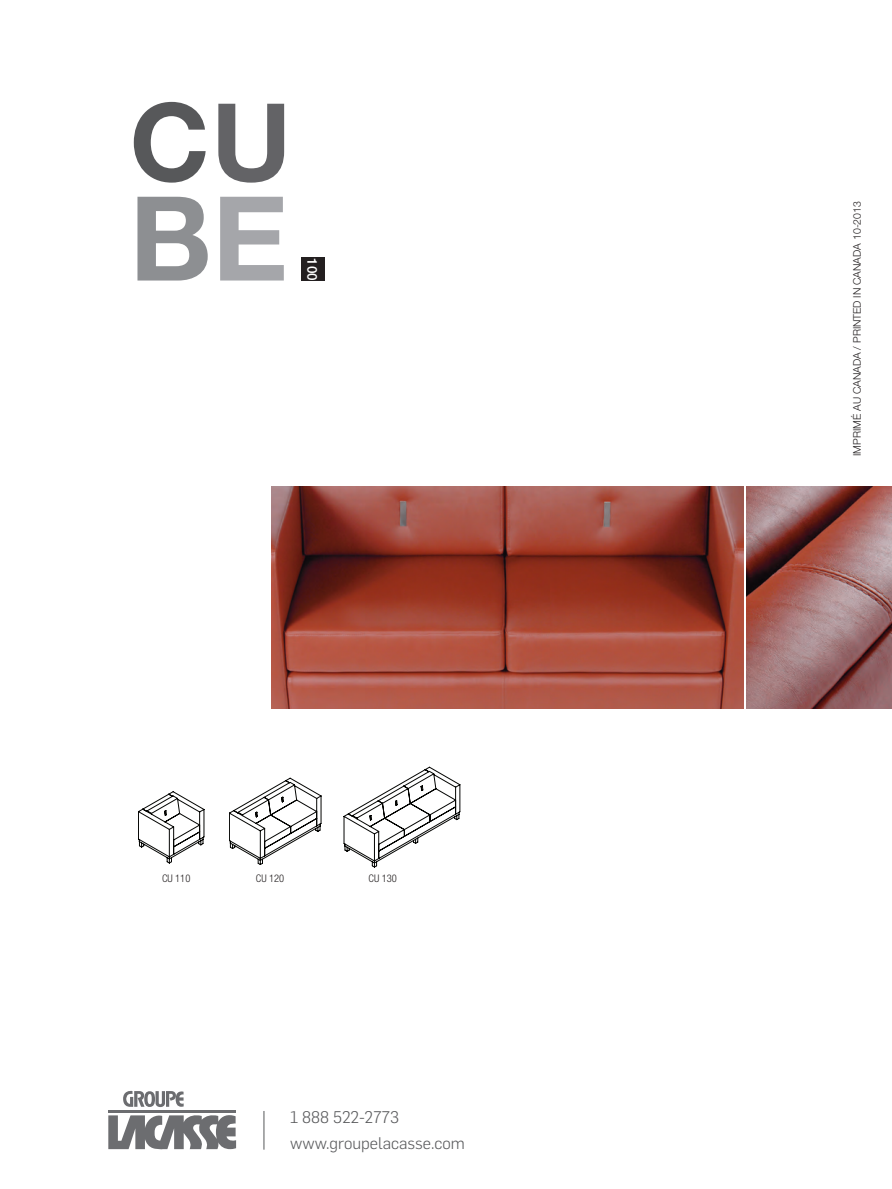
<style>
.page{position:relative;width:892px;height:1189px;background:#fff}
.page>*{position:absolute;margin:0;border:0;box-sizing:border-box;transform-origin:0 0}
.t1{font:300 16.5px/26.2px "Flama";color:#57585a}
.t2{font:500 13.5px "Helvetica Neue";color:#fff}
.t3{font:300 10.5px "Helvetica Neue";color:#231f20}
.t4{font:300 condensed 10.5px "Helvetica Neue";color:#231f20}
</style>
<div class="page">
<svg style="left:134px;top:102px;width:71px;height:81px"></svg>
<svg style="left:218px;top:104px;width:66px;height:79px"></svg>
<svg style="left:137px;top:197px;width:70px;height:83px"></svg>
<svg style="left:220px;top:197px;width:63px;height:83px"></svg>
<div style="left:301px;top:257px;width:23px;height:23px;background:#231f20"></div>
<img style="left:746px;top:487px;width:145px;height:222px">
<img style="left:271px;top:487px;width:471px;height:222px">
<svg style="left:138px;top:791px;width:66px;height:72px"></svg>
<svg style="left:229px;top:778px;width:92px;height:86px"></svg>
<svg style="left:343px;top:767px;width:117px;height:100px"></svg>
<svg style="left:108px;top:1115px;width:128px;height:34px"></svg>
<svg style="left:123px;top:1090px;width:60px;height:17px"></svg>
<hr style="left:108px;top:1110px;width:127px;height:2px;background:#6c6d70">
<hr style="left:263px;top:1111px;width:1px;height:38px;background:#57585a">
<p class="t2" style="left:320px;top:258px;width:24px;rotate:90deg">100</p>
<p class="t4" style="left:162px;top:872px;width:30px">CU 110</p>
<p class="t4" style="left:256px;top:872px;width:30px">CU 120</p>
<p class="t4" style="left:368px;top:872px;width:30px">CU 130</p>
<h1 class="t1" style="left:290px;top:1103px;width:176px">1 888 522-2773 www.groupelacasse.com</h1>
<p class="t3" style="left:850px;top:456px;width:256px;rotate:-90deg">IMPRIMÉ AU CANADA / PRINTED IN CANADA 10-2013</p>
</div>
